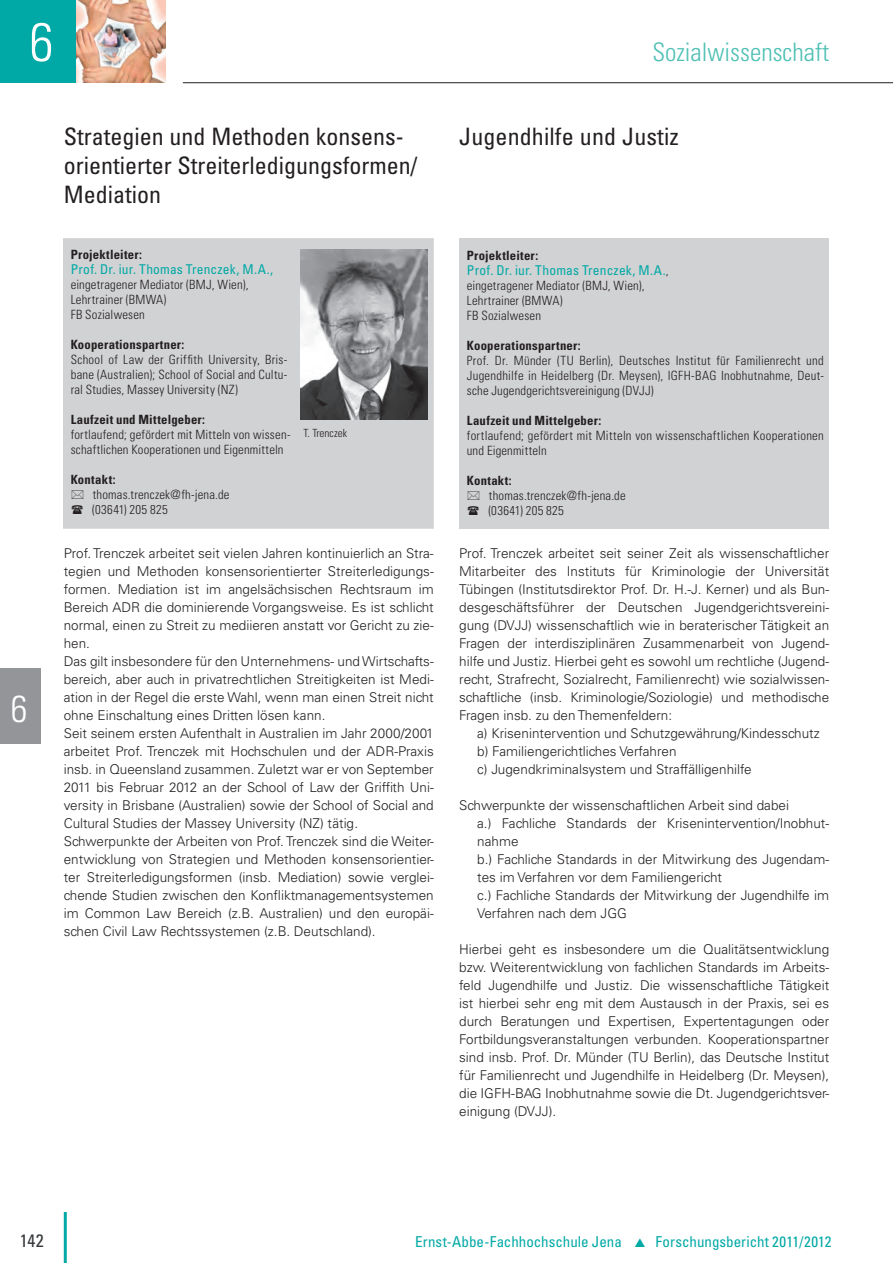
<style>
.page{position:relative;width:893px;height:1263px;background:#fff}
.page>*{position:absolute;margin:0;border:0;box-sizing:border-box;transform-origin:0 0}
.t1{font:300 condensed 54px "Univers LT Std";color:#fff}
.t2{font:300 condensed 37.5px "Univers LT Std";color:#fff}
.t3{font:300 condensed 25.5px "Univers LT Std";color:#4ec0b4}
.t4{font:condensed 24px/28.8px "Univers LT Std";color:#231f20}
.t5{font:condensed 18px "Univers LT Std";color:#35393c}
.t6{font:condensed 15px "Univers LT Std";color:#00a9a5}
.t7{font:300 13.5px/18px "Univers LT Std";color:#231f20}
.t8{font:condensed 13.5px "Univers LT Std";letter-spacing:.01em;color:#00a9a5}
.t9{font:300 condensed 12.75px/15px "Univers LT Std";letter-spacing:.02em;color:#231f20}
.t10{font:700 condensed 12.75px "Univers LT Std";letter-spacing:.015em;color:#231f20}
.t11{font:300 condensed 11.25px "Univers LT Std";color:#231f20}
.s1{font-weight:700}
.s2{font-weight:300;font-size:12.75px;color:#231f20}
</style>
<div class="page">
<hr style="left:183px;top:82px;width:710px;height:1px;background:#231f20">
<div style="left:0;top:0;width:77px;height:83px;background:#00a9a5"></div>
<img style="left:77px;top:0;width:89px;height:83px">
<hr style="left:64px;top:1212px;width:3px;height:51px;background:#00a9a5">
<div style="left:0;top:668px;width:40px;height:76px;background:#939598"></div>
<div style="left:459px;top:238px;width:370px;height:291px;background:#d1d2d4"></div>
<div style="left:63px;top:238px;width:371px;height:291px;background:#d1d2d4"></div>
<div style="left:64px;top:242px;width:5px;height:9px;background:#d1d2d4"></div>
<img style="left:300px;top:250px;width:128px;height:170px">
<svg style="left:72px;top:490px;width:11px;height:9px"></svg>
<svg style="left:72px;top:505px;width:11px;height:9px"></svg>
<p class="t1" style="left:29px;top:10px;width:25px">6</p>
<p class="t3" style="left:652px;top:37px;width:179px">Sozialwissenschaft</p>
<p class="t2" style="left:11px;top:686px;width:18px">6</p>
<p class="t4" style="left:64px;top:122px;width:355px">Strategien und Methoden konsens&shy;orientierter Streiterledigungsformen/<br>Mediation</p>
<p class="t10" style="left:71px;top:247px;width:73px">Projektleiter:</p>
<p class="t8" style="left:71px;top:261px;width:204px">Prof. Dr. iur. Thomas Trenczek, M.A.,</p>
<p class="t9" style="left:71px;top:277px;width:179px">eingetragener Mediator (BMJ, Wien),<br>Lehrtrainer (BMWA)<br>FB Sozialwesen</p>
<p class="t9" style="left:71px;top:337px;width:218px"><span class="s1">Kooperationspartner:<br></span>School of Law der Griffith University, Bris&shy;bane (Australien); School of Social and Cultu&shy;ral Studies, Massey University (NZ)</p>
<p class="t9" style="left:71px;top:412px;width:221px"><span class="s1">Laufzeit und Mittelgeber:<br></span>fortlaufend; gefördert mit Mitteln von wissen&shy;schaftlichen Kooperationen und Eigenmitteln</p>
<p class="t9" style="left:92px;top:472px;width:139px;text-indent:-21px"><span class="s1">Kontakt: </span>thomas.trenczek@fh-jena.de (03641) 205 825</p>
<p class="t7" style="left:64px;top:544px;width:372px">Prof. Trenczek arbeitet seit vielen Jahren kontinuierlich an Stra&shy;tegien und Methoden konsensorientierter Streiterledigungs&shy;formen. Mediation ist im angelsächsischen Rechtsraum im Bereich ADR die dominierende Vorgangsweise. Es ist schlicht normal, einen zu Streit zu mediieren anstatt vor Gericht zu zie&shy;hen.<br>Das gilt insbesondere für den Unternehmens- und Wirtschafts&shy;bereich, aber auch in privatrechtlichen Streitigkeiten ist Medi&shy;ation in der Regel die erste Wahl, wenn man einen Streit nicht ohne Einschaltung eines Dritten lösen kann.<br>Seit seinem ersten Aufenthalt in Australien im Jahr 2000/2001 arbeitet Prof. Trenczek mit Hochschulen und der ADR-Praxis insb. in Queensland zusammen. Zuletzt war er von September 2011 bis Februar 2012 an der School of Law der Griffith Uni&shy;versity in Brisbane (Australien) sowie der School of Social and Cultural Studies der Massey University (NZ) tätig.<br>Schwerpunkte der Arbeiten von Prof. Trenczek sind die Weiter&shy;entwicklung von Strategien und Methoden konsensorientier&shy;ter Streiterledigungsformen (insb. Mediation) sowie verglei&shy;chende Studien zwischen den Konfliktmanagementsystemen im Common Law Bereich (z.B. Australien) und den europäi&shy;schen Civil Law Rechtssystemen (z.B. Deutschland).</p>
<p class="t11" style="left:303px;top:427px;width:45px">T. Trenczek</p>
<p class="t4" style="left:459px;top:122px;width:221px">Jugendhilfe und Justiz</p>
<p class="t10" style="left:467px;top:248px;width:73px">Projektleiter:</p>
<p class="t8" style="left:467px;top:262px;width:203px">Prof. Dr. iur. Thomas Trenczek, M.A.<span class="s2">,</span></p>
<p class="t9" style="left:467px;top:278px;width:179px">eingetragener Mediator (BMJ, Wien),<br>Lehrtrainer (BMWA)<br>FB Sozialwesen</p>
<p class="t9" style="left:467px;top:338px;width:359px"><span class="s1">Kooperationspartner:<br></span>Prof. Dr. Münder (TU Berlin), Deutsches Institut für Familienrecht und Jugendhilfe in Heidelberg (Dr. Meysen), IGFH-BAG Inobhutnahme, Deut&shy;sche Jugendgerichtsvereinigung (DVJJ)</p>
<p class="t9" style="left:467px;top:413px;width:358px"><span class="s1">Laufzeit und Mittelgeber:<br></span>fortlaufend; gefördert mit Mitteln von wissenschaftlichen Kooperationen und Eigenmitteln</p>
<p class="t9" style="left:488px;top:473px;width:139px;text-indent:-22px"><span class="s1">Kontakt: </span>thomas.trenczek@fh-jena.de (03641) 205 825</p>
<p class="t7" style="left:459px;top:544px;width:371px">Prof. Trenczek arbeitet seit seiner Zeit als wissenschaftlicher</p>
<p class="t7" style="left:459px;top:562px;width:371px">Mitarbeiter des Instituts für Kriminologie der Universität</p>
<p class="t7" style="left:459px;top:580px;width:371px">Tübingen (Institutsdirektor Prof. Dr. H.-J. Kerner) und als Bun-</p>
<p class="t7" style="left:459px;top:598px;width:371px">desgeschäftsführer der Deutschen Jugendgerichtsvereini-</p>
<p class="t7" style="left:459px;top:616px;width:371px">gung (DVJJ) wissenschaftlich wie in beraterischer Tätigkeit an</p>
<p class="t7" style="left:459px;top:634px;width:371px">Fragen der interdisziplinären Zusammenarbeit von Jugend-</p>
<p class="t7" style="left:459px;top:652px;width:371px">hilfe und Justiz. Hierbei geht es sowohl um rechtliche (Jugend-</p>
<p class="t7" style="left:459px;top:670px;width:371px">recht, Strafrecht, Sozialrecht, Familienrecht) wie sozialwissen-</p>
<p class="t7" style="left:459px;top:688px;width:371px">schaftliche (insb. Kriminologie/Soziologie) und methodische</p>
<p class="t7" style="left:459px;top:706px;width:214px">Fragen insb. zu den Themenfeldern:</p>
<p class="t7" style="left:477px;top:724px;width:344px">a) Krisenintervention und Schutzgewährung/Kindesschutz</p>
<p class="t7" style="left:477px;top:742px;width:201px">b) Familiengerichtliches Verfahren</p>
<p class="t7" style="left:477px;top:760px;width:276px">c) Jugendkriminalsystem und Straffälligenhilfe</p>
<p class="t7" style="left:477px;top:796px;width:353px;text-indent:-18px">Schwerpunkte der wissenschaftlichen Arbeit sind dabei<br>a.) Fachliche Standards der Krisenintervention/Inobhut&shy;nahme<br>b.) Fachliche Standards in der Mitwirkung des Jugendam&shy;tes im Verfahren vor dem Familiengericht<br>c.) Fachliche Standards der Mitwirkung der Jugendhilfe im Verfahren nach dem JGG</p>
<p class="t7" style="left:459px;top:940px;width:371px;text-align:justify">Hierbei geht es insbesondere um die Qualitätsentwicklung bzw. Weiterentwicklung von fachlichen Standards im Arbeits&shy;feld Jugendhilfe und Justiz. Die wissenschaftliche Tätigkeit ist hierbei sehr eng mit dem Austausch in der Praxis, sei es durch Beratungen und Expertisen, Expertentagungen oder Fortbildungsveranstaltungen verbunden. Kooperationspartner sind insb. Prof. Dr. Münder (TU Berlin), das Deutsche Institut für Familienrecht und Jugendhilfe in Heidelberg (Dr. Meysen), die IGFH-BAG Inobhutnahme sowie die Dt. Jugendgerichtsver&shy;einigung (DVJJ).</p>
<p class="t5" style="left:20px;top:1229px;width:25px">142</p>
<p class="t6" style="left:415px;top:1232px;width:208px">Ernst-Abbe-Fachhochschule Jena</p>
<p class="t6" style="left:655px;top:1232px;width:177px">Forschungsbericht 2011/2012</p>
</div>
